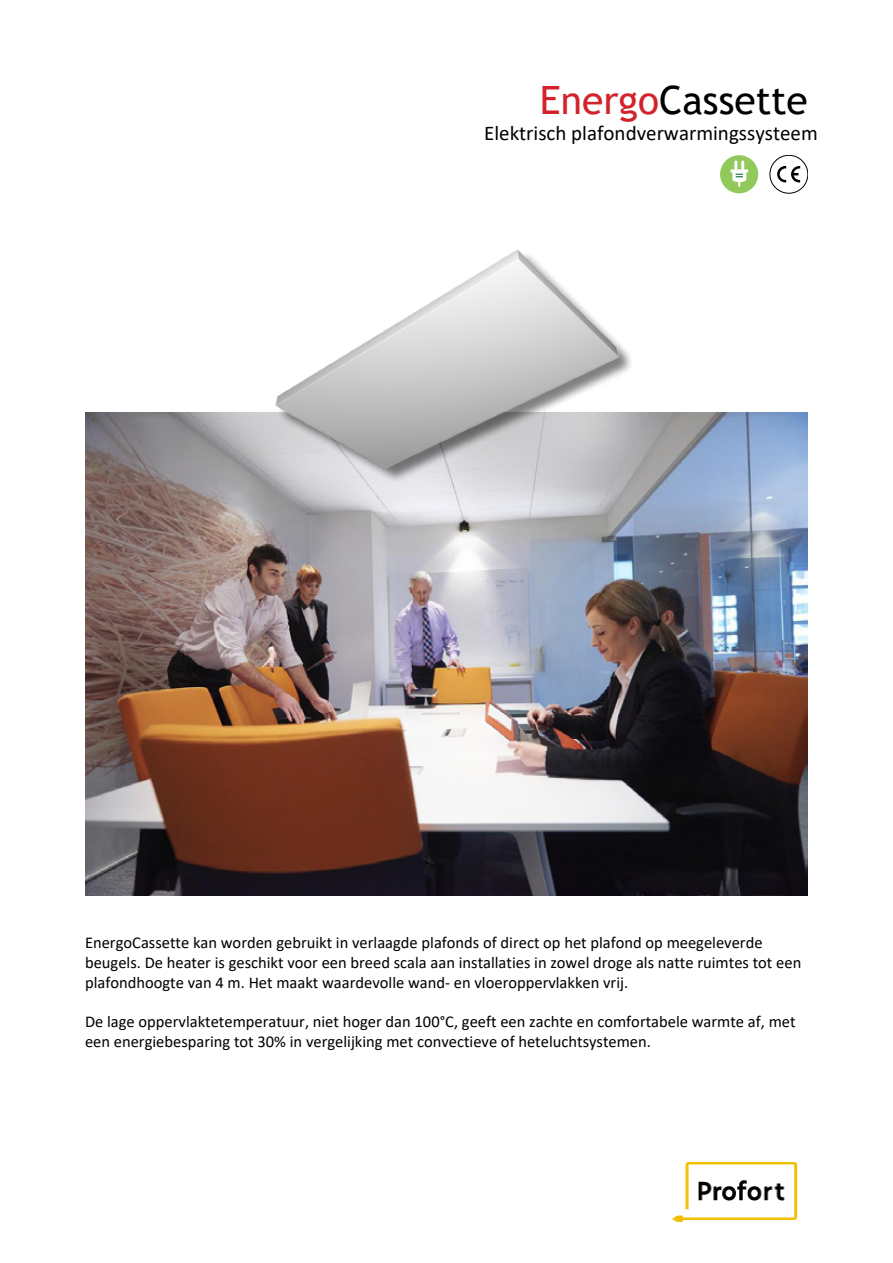
<style>
.page{position:relative;width:893px;height:1263px;background:#fff}
.page>*{position:absolute;margin:0;border:0;box-sizing:border-box;transform-origin:0 0}
.t1{font:39px "Trebuchet MS";color:#000}
.t2{font:21px "Calibri";color:#000}
.t3{font:16.5px/19.8px "Calibri";color:#000}
.s1{color:#d2232a}
</style>
<div class="page">
<div style="left:720px;top:155px;width:38px;height:38px;background:#92c95b;border-radius:50%"></div>
<svg style="left:730px;top:161px;width:18px;height:25px"></svg>
<div style="left:770px;top:155px;width:38px;height:38px;border:1px solid #000;border-radius:50%"></div>
<svg style="left:777px;top:166px;width:23px;height:16px"></svg>
<img style="left:85px;top:412px;width:723px;height:483px">
<div style="left:277px;top:251px;width:357px;height:232px;background:#000;opacity:.5"></div>
<img style="left:273px;top:249px;width:348px;height:222px">
<img style="left:672px;top:1162px;width:126px;height:60px">
<h1 class="t1" style="left:540px;top:85px;width:269px"><span class="s1">Energo</span>Cassette</h1>
<p class="t2" style="left:484px;top:118px;width:335px">Elektrisch plafondverwarmingssysteem</p>
<p class="t3" style="left:85px;top:932px;width:718px">EnergoCassette kan worden gebruikt in verlaagde plafonds of direct op het plafond op meegeleverde beugels. De heater is geschikt voor een breed scala aan installaties in zowel droge als natte ruimtes tot een plafondhoogte van 4 m. Het maakt waardevolle wand- en vloeroppervlakken vrij.</p>
<p class="t3" style="left:85px;top:1011px;width:712px">De lage oppervlaktetemperatuur, niet hoger dan 100°C, geeft een zachte en comfortabele warmte af, met een energiebesparing tot 30% in vergelijking met convectieve of heteluchtsystemen.</p>
</div>
